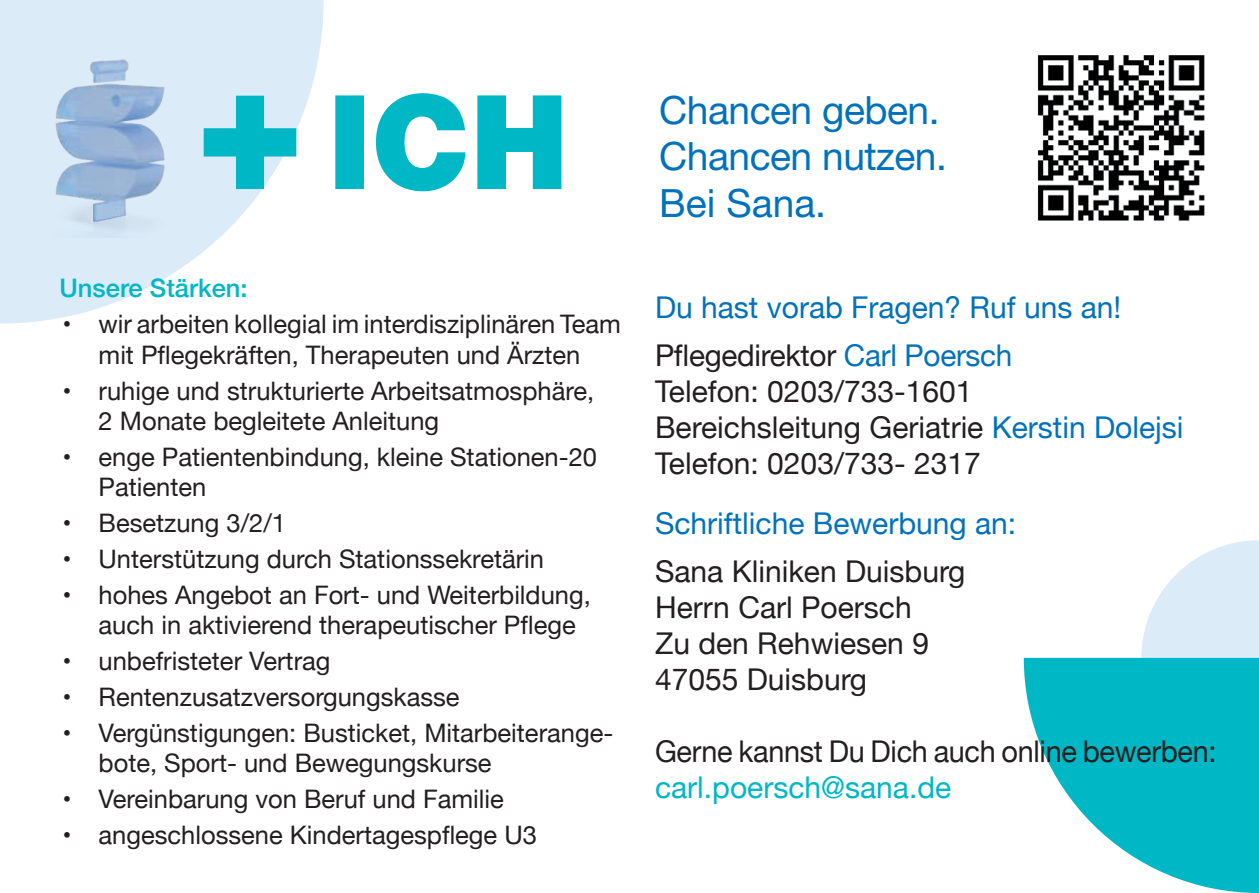
<style>
.page{position:relative;width:1259px;height:893px;background:#fff}
.page>*{position:absolute;margin:0;border:0;box-sizing:border-box;transform-origin:0 0}
.t1{font:39px/46.8px "Helvetica Neue LT Std";letter-spacing:-.015em;color:#0072bc}
.t2{font:30px/36px "Helvetica Neue";color:#231f20}
.t3{font:30px/48px "Helvetica Neue";color:#0072bc}
.t4{font:30px "Helvetica Neue";color:#231f20;scale:.96 1}
.t5{font:30px "Helvetica Neue";color:#00b7c5}
.t6{font:25.5px/30px "Helvetica Neue";color:#231f20}
.t7{font:500 25.5px "Helvetica Neue";color:#00b7c5}
.s1{color:#231f20}
.s2{color:#0072bc}
</style>
<div class="page">
<svg style="left:1141px;top:540px;width:118px;height:118px"></svg>
<svg style="left:1023px;top:658px;width:236px;height:235px;fill:#00b7c5"></svg>
<svg style="left:0;top:0;width:324px;height:324px;fill:#dbebf8"></svg>
<img style="left:1037px;top:55px;width:168px;height:166px">
<svg style="left:204px;top:93px;width:357px;height:98px"></svg>
<img style="left:14px;top:47px;width:190px;height:191px">
<p class="t7" style="left:60px;top:267px;width:190px">Unsere Stärken:</p>
<p class="t6" style="left:63px;top:310px;width:560px;text-align:center">• wir arbeiten kollegial im interdisziplinären Team mit Pflegekräften, Therapeuten und Ärzten</p>
<p class="t6" style="left:99px;top:377px;width:497px;text-indent:-36px">• ruhige und strukturierte Arbeitsatmosphäre,<br>2 Monate begleitete Anleitung</p>
<p class="t6" style="left:99px;top:443px;width:500px;text-indent:-36px">• enge Patientenbindung, kleine Stationen-20<br>Patienten</p>
<p class="t6" style="left:63px;top:509px;width:225px">• Besetzung 3/2/1</p>
<p class="t6" style="left:63px;top:545px;width:483px">• Unterstützung durch Stationssekretärin</p>
<p class="t6" style="left:99px;top:581px;width:494px;text-indent:-36px">• hohes Angebot an Fort- und Weiterbildung, auch in aktivierend therapeutischer Pflege</p>
<p class="t6" style="left:63px;top:647px;width:269px">• unbefristeter Vertrag</p>
<p class="t6" style="left:63px;top:683px;width:398px">• Rentenzusatzversorgungskasse</p>
<p class="t6" style="left:99px;top:719px;width:516px;text-indent:-36px">• Vergünstigungen: Busticket, Mitarbeiterange&shy;bote, Sport- und Bewegungskurse</p>
<p class="t6" style="left:63px;top:786px;width:443px">• Vereinbarung von Beruf und Familie</p>
<p class="t6" style="left:63px;top:822px;width:476px">• angeschlossene Kindertagespflege U3</p>
<h1 class="t1" style="left:659px;top:86px;width:289px">Chancen geben.<br>Chancen nutzen.<br>Bei Sana.</h1>
<p class="t3" style="left:655px;top:285px;width:468px">Du hast vorab Fragen? Ruf uns an!<br><span class="s1">Pflegedirektor</span> Carl Poersch</p>
<p class="t2" style="left:655px;top:375px;width:530px">Telefon: 0203/733-1601<br>Bereichsleitung Geriatrie <span class="s2">Kerstin Dolejsi<br></span>Telefon: 0203/733- 2317</p>
<p class="t3" style="left:655px;top:501px;width:363px">Schriftliche Bewerbung an:</p>
<p class="t2" style="left:655px;top:555px;width:312px">Sana Kliniken Duisburg<br>Herrn Carl Poersch<br>Zu den Rehwiesen 9<br>47055 Duisburg</p>
<p class="t4" style="left:655px;top:729px;width:586px">Gerne kannst Du Dich auch online bewerben:</p>
<p class="t5" style="left:655px;top:765px;width:298px">carl.poersch@sana.de</p>
</div>
